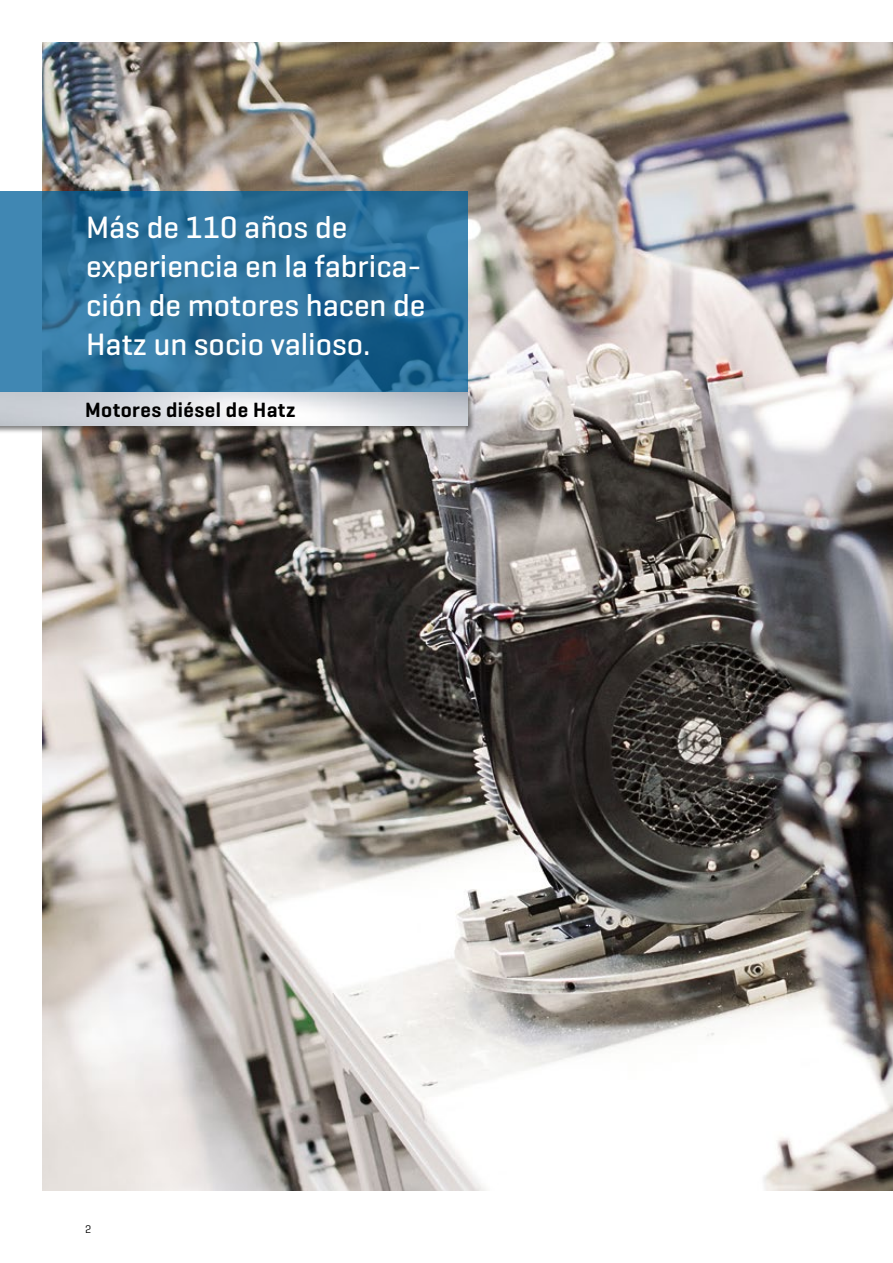
<style>
.page{position:relative;width:893px;height:1263px;background:#fff}
.page>*{position:absolute;margin:0;border:0;box-sizing:border-box;transform-origin:0 0}
.t1{font:500 31.5px/39px "Geogrotesque";color:#fff}
.t2{font:600 21px "Geogrotesque";letter-spacing:.02em;color:#000}
.t3{font:11.25px "Geogrotesque";color:#000}
</style>
<div class="page">
<img style="left:43px;top:43px;width:850px;height:1148px">
<svg style="left:0;top:191px;width:468px;height:200px;background:#2d729d"></svg>
<div style="left:0;top:391px;width:476px;height:42px;background:#000;opacity:.5"></div>
<img style="left:0;top:393px;width:468px;height:33px">
<p class="t1" style="left:86px;top:207px;width:341px">Más de 110 años de experiencia en la fabrica&shy;ción de motores hacen de<br>Hatz un socio valioso.</p>
<p class="t2" style="left:85px;top:397px;width:212px">Motores diésel de Hatz</p>
<p class="t3" style="left:85px;top:1222px;width:8px">2</p>
</div>
